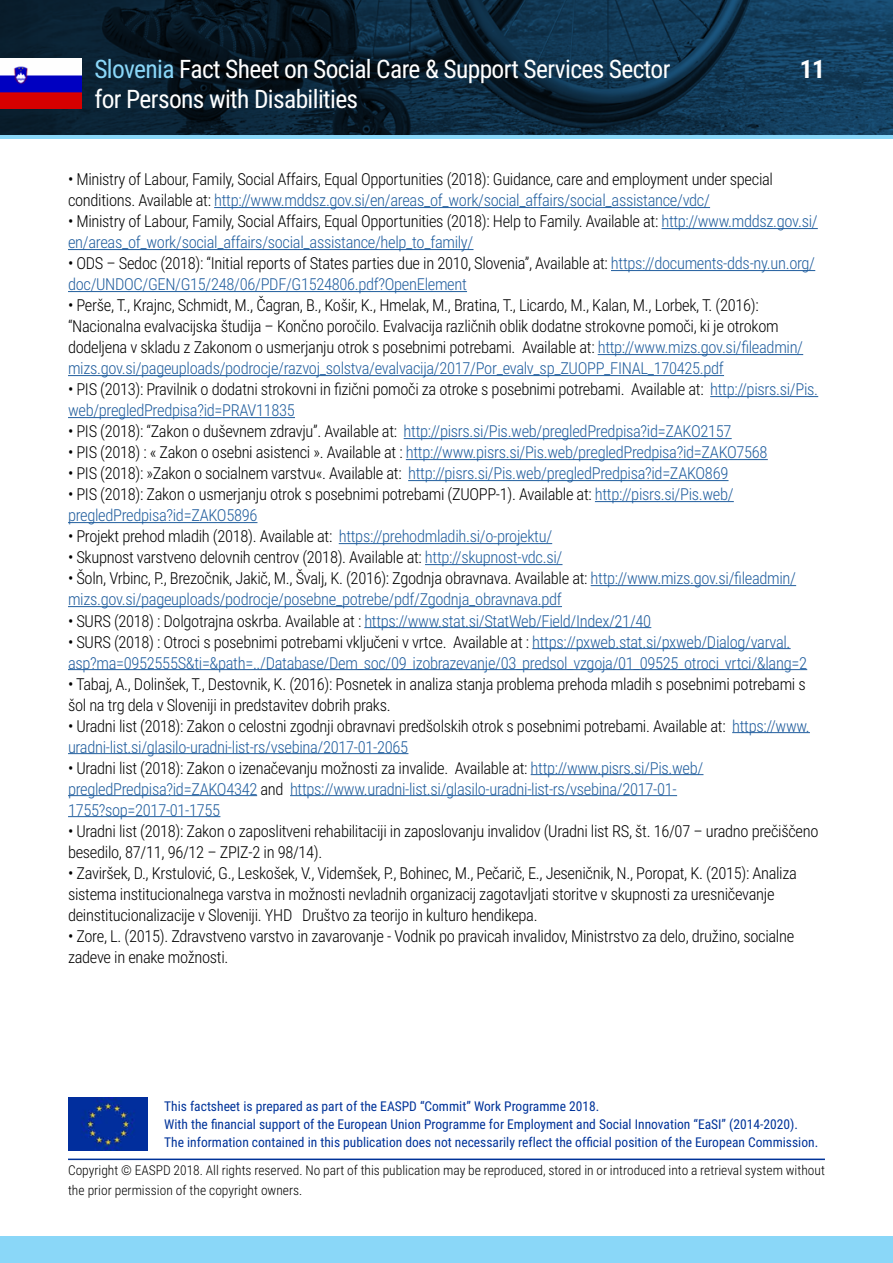
<style>
.page{position:relative;width:893px;height:1263px;background:#fff}
.page>*{position:absolute;margin:0;border:0;box-sizing:border-box;transform-origin:0 0}
.t1{font:25.5px "Roboto Condensed";letter-spacing:-.025em;color:#fff}
.t2{font:700 25.5px "Roboto Condensed";color:#fff}
.t3{font:300 16.5px/21px "Roboto Condensed";letter-spacing:-.02em;color:#000}
.t4{font:300 16.5px/21px "Roboto Condensed";letter-spacing:-.02em;color:#215e9e}
.t5{font:13.5px/18px "Roboto Condensed";color:#039}
.t6{font:300 13.5px/19.5px "Roboto Condensed";color:#000}
.s1{color:#8ad7f8}
.s2{color:#215e9e}
.s3{color:#000}
</style>
<div class="page">
<svg style="left:0;top:0;width:893px;height:135px;background:#0c293d"></svg>
<div style="left:0;top:1237px;width:893px;height:26px;background:#8ad7f8"></div>
<hr style="left:0;top:135px;width:893px;height:3px;background:#8ad7f8">
<img style="left:0;top:59px;width:82px;height:49px">
<hr style="left:214px;top:207px;width:496px;height:1px;background:#215e9e">
<hr style="left:661px;top:228px;width:157px;height:1px;background:#215e9e">
<hr style="left:68px;top:249px;width:405px;height:1px;background:#215e9e">
<hr style="left:611px;top:270px;width:204px;height:1px;background:#215e9e">
<hr style="left:68px;top:291px;width:399px;height:1px;background:#215e9e">
<hr style="left:598px;top:354px;width:205px;height:1px;background:#215e9e">
<hr style="left:68px;top:375px;width:656px;height:1px;background:#215e9e">
<hr style="left:710px;top:396px;width:108px;height:1px;background:#215e9e">
<hr style="left:68px;top:417px;width:227px;height:1px;background:#215e9e">
<hr style="left:404px;top:438px;width:328px;height:1px;background:#215e9e">
<hr style="left:406px;top:459px;width:362px;height:1px;background:#215e9e">
<hr style="left:408px;top:480px;width:320px;height:1px;background:#215e9e">
<hr style="left:595px;top:501px;width:139px;height:1px;background:#215e9e">
<hr style="left:68px;top:522px;width:189px;height:1px;background:#215e9e">
<hr style="left:339px;top:543px;width:213px;height:1px;background:#215e9e">
<hr style="left:425px;top:564px;width:137px;height:1px;background:#215e9e">
<hr style="left:591px;top:585px;width:205px;height:1px;background:#215e9e">
<hr style="left:68px;top:606px;width:494px;height:1px;background:#215e9e">
<hr style="left:364px;top:627px;width:287px;height:1px;background:#215e9e">
<hr style="left:532px;top:648px;width:259px;height:1px;background:#215e9e">
<hr style="left:68px;top:669px;width:739px;height:1px;background:#215e9e">
<hr style="left:732px;top:732px;width:78px;height:1px;background:#215e9e">
<hr style="left:68px;top:753px;width:340px;height:1px;background:#215e9e">
<hr style="left:531px;top:774px;width:172px;height:1px;background:#215e9e">
<hr style="left:68px;top:795px;width:189px;height:1px;background:#215e9e">
<hr style="left:290px;top:795px;width:387px;height:1px;background:#215e9e">
<hr style="left:68px;top:816px;width:152px;height:1px;background:#215e9e">
<img style="left:68px;top:1098px;width:79px;height:52px">
<hr style="left:68px;top:1158px;width:757px;height:2px;background:#039">
<h1 class="t1" style="left:94px;top:51px;width:578px"><span class="s1">Slovenia</span> Fact Sheet on Social Care &amp; Support Services Sector</h1>
<h1 class="t2" style="left:800px;top:51px;width:27px">11</h1>
<h1 class="t1" style="left:94px;top:81px;width:265px">for Persons with Disabilities</h1>
<p class="t3" style="left:68px;top:168px;width:706px">• Ministry of Labour, Family, Social Affairs, Equal Opportunities (2018): Guidance, care and employment under special conditions. Available at: <span class="s2">http://www.mddsz.gov.si/en/areas_of_work/social_affairs/social_assistance/vdc/</span></p>
<p class="t3" style="left:68px;top:210px;width:751px">• Ministry of Labour, Family, Social Affairs, Equal Opportunities (2018): Help to Family. Available at: <span class="s2">http://www.mddsz.gov.si/ en/areas_of_work/social_affairs/social_assistance/help_to_family/</span></p>
<p class="t4" style="left:68px;top:252px;width:749px"><span class="s3">• ODS – Sedoc (2018): “Initial reports of States parties due in 2010, Slovenia”, Available at:</span> https://documents-dds-ny.un.org/ doc/UNDOC/GEN/G15/248/06/PDF/G1524806.pdf?OpenElement</p>
<p class="t3" style="left:68px;top:294px;width:737px">• Perše, T., Krajnc, Schmidt, M., Čagran, B., Košir, K., Hmelak, M., Bratina, T., Licardo, M., Kalan, M., Lorbek, T. (2016): “Nacionalna evalvacijska študija – Končno poročilo. Evalvacija različnih oblik dodatne strokovne pomoči, ki je otrokom dodeljena v skladu z Zakonom o usmerjanju otrok s posebnimi potrebami. Available at: <span class="s2">http://www.mizs.gov.si/fileadmin/ mizs.gov.si/pageuploads/podrocje/razvoj_solstva/evalvacija/2017/Por_evalv_sp_ZUOPP_FINAL_170425.pdf</span></p>
<p class="t3" style="left:68px;top:378px;width:752px">• PIS (2013): Pravilnik o dodatni strokovni in fizični pomoči za otroke s posebnimi potrebami. Available at: <span class="s2">http://pisrs.si/Pis. web/pregledPredpisa?id=PRAV11835</span></p>
<p class="t4" style="left:68px;top:420px;width:665px"><span class="s3">• PIS (2018): “Zakon o duševnem zdravju”. Available at:</span> http://pisrs.si/Pis.web/pregledPredpisa?id=ZAKO2157</p>
<p class="t4" style="left:68px;top:441px;width:701px"><span class="s3">• PIS (2018) : « Zakon o osebni asistenci ». Available at :</span> http://www.pisrs.si/Pis.web/pregledPredpisa?id=ZAKO7568</p>
<p class="t4" style="left:68px;top:462px;width:662px"><span class="s3">• PIS (2018): »Zakon o socialnem varstvu«. Available at:</span> http://pisrs.si/Pis.web/pregledPredpisa?id=ZAKO869</p>
<p class="t3" style="left:68px;top:483px;width:667px">• PIS (2018): Zakon o usmerjanju otrok s posebnimi potrebami (ZUOPP-1). Available at: <span class="s2">http://pisrs.si/Pis.web/ pregledPredpisa?id=ZAKO5896</span></p>
<p class="t3" style="left:68px;top:525px;width:486px">• Projekt prehod mladih (2018). Available at: <span class="s2">https://prehodmladih.si/o-projektu/</span></p>
<p class="t3" style="left:68px;top:546px;width:496px">• Skupnost varstveno delovnih centrov (2018). Available at: <span class="s2">http://skupnost-vdc.si/</span></p>
<p class="t4" style="left:68px;top:567px;width:729px"><span class="s3">• Šoln, Vrbinc, P., Brezočnik, Jakič, M., Švalj, K. (2016): Zgodnja obravnava. Available at:</span> http://www.mizs.gov.si/fileadmin/ mizs.gov.si/pageuploads/podrocje/posebne_potrebe/pdf/Zgodnja_obravnava.pdf</p>
<p class="t4" style="left:68px;top:609px;width:585px"><span class="s3">• SURS (2018) : Dolgotrajna oskrba. Available at :</span> https://www.stat.si/StatWeb/Field/Index/21/40</p>
<p class="t4" style="left:68px;top:630px;width:740px"><span class="s3">• SURS (2018) : Otroci s posebnimi potrebami vključeni v vrtce. Available at :</span> https://pxweb.stat.si/pxweb/Dialog/varval. asp?ma=0952555S&amp;ti=&amp;path=../Database/Dem_soc/09_izobrazevanje/03_predsol_vzgoja/01_09525_otroci_vrtci/&amp;lang=2</p>
<p class="t3" style="left:68px;top:672px;width:739px">• Tabaj, A., Dolinšek, T., Destovnik, K. (2016): Posnetek in analiza stanja problema prehoda mladih s posebnimi potrebami s šol na trg dela v Sloveniji in predstavitev dobrih praks.</p>
<p class="t3" style="left:68px;top:714px;width:743px">• Uradni list (2018): Zakon o celostni zgodnji obravnavi predšolskih otrok s posebnimi potrebami. Available at: <span class="s2">https://www. uradni-list.si/glasilo-uradni-list-rs/vsebina/2017-01-2065</span></p>
<p class="t4" style="left:68px;top:756px;width:637px"><span class="s3">• Uradni list (2018): Zakon o izenačevanju možnosti za invalide. Available at:</span> http://www.pisrs.si/Pis.web/ pregledPredpisa?id=ZAKO4342 <span class="s3">and</span> https://www.uradni-list.si/glasilo-uradni-list-rs/vsebina/2017-01-<br>1755?sop=2017-01-1755</p>
<p class="t3" style="left:68px;top:819px;width:752px">• Uradni list (2018): Zakon o zaposlitveni rehabilitaciji in zaposlovanju invalidov (Uradni list RS, št. 16/07 – uradno prečiščeno besedilo, 87/11, 96/12 – ZPIZ-2 in 98/14).</p>
<p class="t3" style="left:68px;top:862px;width:730px">• Zaviršek, D., Krstulović, G., Leskošek, V., Videmšek, P., Bohinec, M., Pečarič, E., Jeseničnik, N., Poropat, K. (2015): Analiza sistema institucionalnega varstva in možnosti nevladnih organizacij zagotavljati storitve v skupnosti za uresničevanje deinstitucionalizacije v Sloveniji. YHD ‐ Društvo za teorijo in kulturo hendikepa.</p>
<p class="t3" style="left:68px;top:925px;width:728px">• Zore, L. (2015). Zdravstveno varstvo in zavarovanje - Vodnik po pravicah invalidov, Ministrstvo za delo, družino, socialne zadeve in enake možnosti.</p>
<p class="t5" style="left:164px;top:1097px;width:656px">This factsheet is prepared as part of the EASPD “Commit” Work Programme 2018.<br>With the financial support of the European Union Programme for Employment and Social Innovation “EaSI” (2014-2020).<br>The information contained in this publication does not necessarily reflect the official position of the European Commission.</p>
<p class="t6" style="left:68px;top:1160px;width:758px">Copyright © EASPD 2018. All rights reserved. No part of this publication may be reproduced, stored in or introduced into a retrieval system without the prior permission of the copyright owners.</p>
</div>
